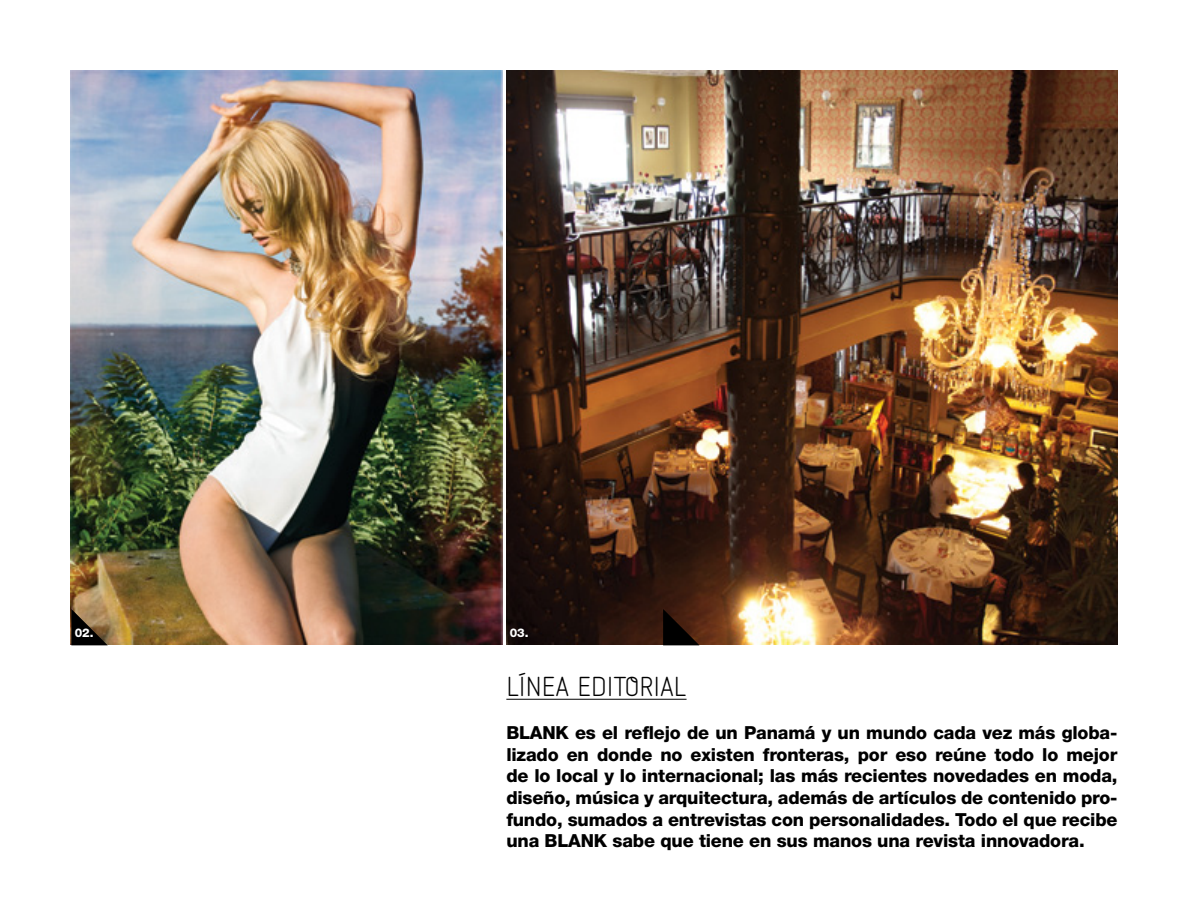
<style>
.page{position:relative;width:1188px;height:918px;background:#fff}
.page>*{position:absolute;margin:0;border:0;box-sizing:border-box;transform-origin:0 0}
.t1{font:100 24px "Naiv";color:#000}
.t2{font:800 18px/21.6px "Helvetica Neue LT Std";letter-spacing:-.01em;color:#000;text-align:justify}
.t3{font:800 12px "Helvetica Neue LT Std";color:#fff}
</style>
<div class="page">
<hr style="left:506px;top:699px;width:181px;height:1px;background:#000">
<img style="left:70px;top:70px;width:432px;height:575px">
<img style="left:506px;top:70px;width:612px;height:575px">
<svg style="left:71px;top:609px;width:37px;height:36px"></svg>
<svg style="left:663px;top:609px;width:37px;height:36px"></svg>
<p class="t3" style="left:75px;top:626px;width:20px">02.</p>
<p class="t3" style="left:510px;top:626px;width:20px">03.</p>
<h1 class="t1" style="left:506px;top:671px;width:182px">LÍNEA EDITORIAL</h1>
<p class="t2" style="left:506px;top:722px;width:613px">BLANK es el reflejo de un Panamá y un mundo cada vez más globa&shy;lizado en donde no existen fronteras, por eso reúne todo lo mejor de lo local y lo internacional; las más recientes novedades en moda, diseño, música y arquitectura, además de artículos de contenido pro&shy;fundo, sumados a entrevistas con personalidades. Todo el que recibe una BLANK sabe que tiene en sus manos una revista innovadora.</p>
</div>
